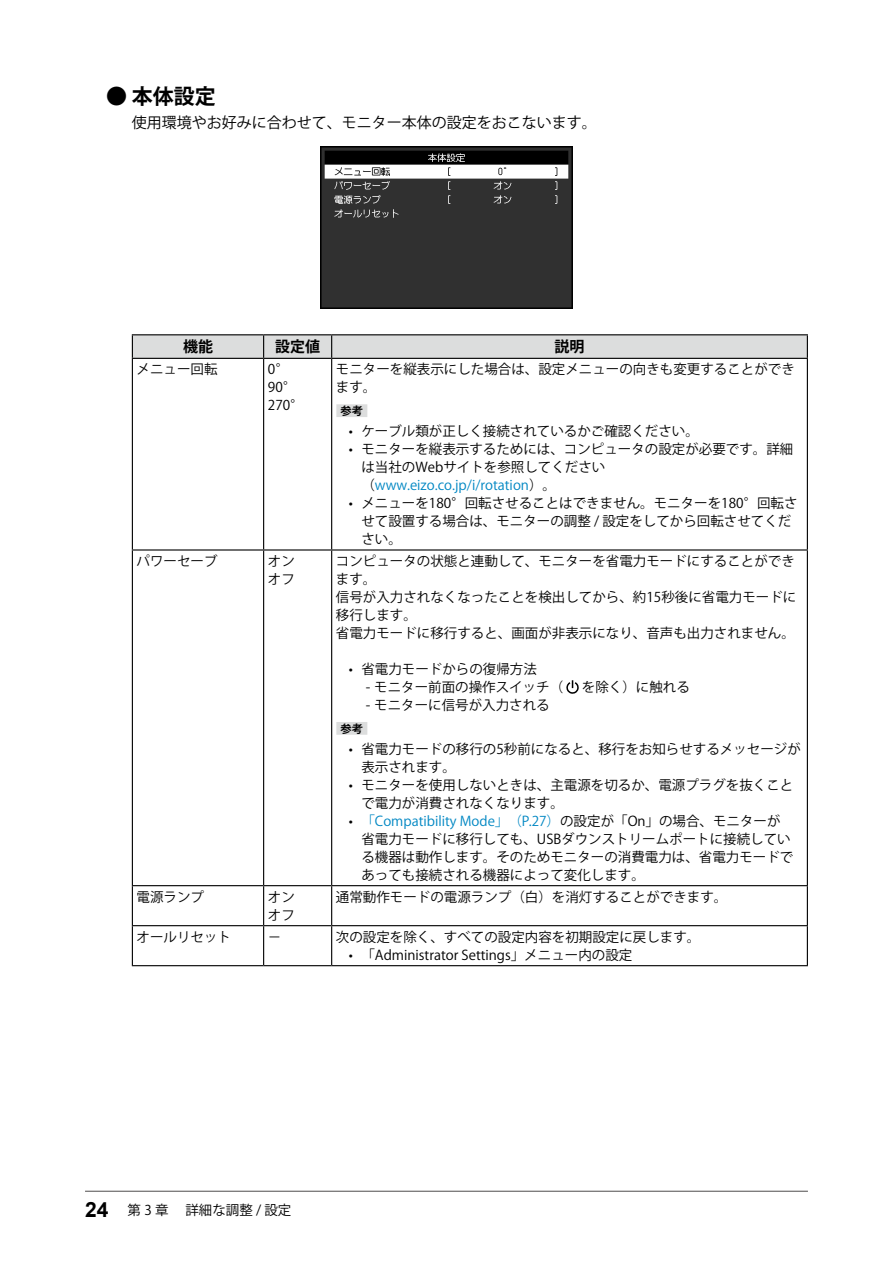
<style>
.page{position:relative;width:893px;height:1263px;background:#fff}
.page>*{position:absolute;margin:0;border:0;box-sizing:border-box;transform-origin:0 0}
.t1{font:700 21px "Koz Go Pro";color:#000}
.t2{font:15px "Koz Go Pro";color:#000}
.t3{font:700 15px "Koz Go Pro";color:#000}
.t4{font:13.5px/18px "Koz Go Pro";color:#000}
.t5{font:700 11.25px "Koz Go Pro";color:#000}
.s1{color:#0087c3}
.s2{font-family:"Arial";font-weight:700;font-size:21px}
</style>
<div class="page">
<img style="left:321px;top:146px;width:251px;height:163px">
<hr style="left:132px;top:334px;width:132px;height:1px;background:#000">
<hr style="left:264px;top:334px;width:68px;height:1px;background:#000">
<hr style="left:332px;top:334px;width:476px;height:1px;background:#000">
<svg style="left:132px;top:335px;width:676px;height:23px;background:#d4d5d5"></svg>
<hr style="left:132px;top:358px;width:132px;height:1px;background:#000">
<hr style="left:132px;top:359px;width:1px;height:190px;background:#000">
<hr style="left:264px;top:358px;width:68px;height:1px;background:#000">
<hr style="left:263px;top:359px;width:1px;height:190px;background:#000">
<hr style="left:332px;top:358px;width:476px;height:1px;background:#000">
<hr style="left:331px;top:359px;width:1px;height:190px;background:#000">
<hr style="left:807px;top:359px;width:1px;height:190px;background:#000">
<hr style="left:132px;top:549px;width:132px;height:1px;background:#000">
<hr style="left:132px;top:550px;width:1px;height:335px;background:#000">
<hr style="left:264px;top:549px;width:68px;height:1px;background:#000">
<hr style="left:263px;top:550px;width:1px;height:335px;background:#000">
<hr style="left:332px;top:549px;width:476px;height:1px;background:#000">
<hr style="left:331px;top:550px;width:1px;height:335px;background:#000">
<hr style="left:807px;top:550px;width:1px;height:335px;background:#000">
<hr style="left:132px;top:885px;width:132px;height:1px;background:#000">
<hr style="left:132px;top:886px;width:1px;height:39px;background:#000">
<hr style="left:264px;top:885px;width:68px;height:1px;background:#000">
<hr style="left:263px;top:886px;width:1px;height:39px;background:#000">
<hr style="left:332px;top:885px;width:476px;height:1px;background:#000">
<hr style="left:331px;top:886px;width:1px;height:39px;background:#000">
<hr style="left:807px;top:886px;width:1px;height:39px;background:#000">
<hr style="left:132px;top:925px;width:132px;height:1px;background:#000">
<hr style="left:132px;top:926px;width:1px;height:39px;background:#000">
<hr style="left:264px;top:925px;width:68px;height:1px;background:#000">
<hr style="left:263px;top:926px;width:1px;height:39px;background:#000">
<hr style="left:332px;top:925px;width:476px;height:1px;background:#000">
<hr style="left:331px;top:926px;width:1px;height:39px;background:#000">
<hr style="left:807px;top:926px;width:1px;height:39px;background:#000">
<hr style="left:132px;top:965px;width:132px;height:1px;background:#000">
<hr style="left:264px;top:965px;width:68px;height:1px;background:#000">
<hr style="left:332px;top:965px;width:476px;height:1px;background:#000">
<div style="left:336px;top:404px;width:31px;height:13px;background:#dcdddd"></div>
<div style="left:336px;top:722px;width:31px;height:13px;background:#dcdddd"></div>
<svg style="left:566px;top:680px;width:13px;height:14px"></svg>
<hr style="left:85px;top:1191px;width:723px;height:1px;background:#595757">
<h1 class="t1" style="left:106px;top:82px;width:111px">● 本体設定</h1>
<p class="t2" style="left:132px;top:113px;width:466px">使用環境やお好みに合わせて、モニター本体の設定をおこないます。</p>
<p class="t3" style="left:183px;top:337px;width:32px">機能</p>
<p class="t3" style="left:275px;top:337px;width:46px">設定値</p>
<p class="t3" style="left:554px;top:337px;width:31px">説明</p>
<p class="t4" style="left:137px;top:361px;width:83px">メニュー回転</p>
<p class="t4" style="left:268px;top:361px;width:37px">0°<br>90°<br>270°</p>
<p class="t4" style="left:336px;top:361px;width:461px">モニターを縦表示にした場合は、設定メニューの向きも変更することができます。</p>
<p class="t5" style="left:341px;top:403px;width:24px">参考</p>
<p class="t4" style="left:349px;top:422px;width:352px">• ケーブル類が正しく接続されているかご確認ください。</p>
<p class="t4" style="left:361px;top:440px;width:433px;text-indent:-13px">• モニターを縦表示するためには、コンピュータの設定が必要です。詳細は当社のWebサイトを参照してください<br>（<span class="s1">www.eizo.co.jp/i/rotation</span>）。</p>
<p class="t4" style="left:361px;top:494px;width:438px;text-indent:-13px">• メニューを180°回転させることはできません。モニターを180°回転させて設置する場合は、モニターの調整 / 設定をしてから回転させてください。</p>
<p class="t4" style="left:137px;top:552px;width:82px">パワーセーブ</p>
<p class="t4" style="left:268px;top:552px;width:28px">オンオフ</p>
<p class="t4" style="left:336px;top:552px;width:462px">コンピュータの状態と連動して、モニターを省電力モードにすることができます。<br>信号が入力されなくなったことを検出してから、約15秒後に省電力モードに移行します。<br>省電力モードに移行すると、画面が非表示になり、音声も出力されません。</p>
<p class="t4" style="left:349px;top:660px;width:190px">• 省電力モードからの復帰方法</p>
<p class="t4" style="left:366px;top:678px;width:199px">- モニター前面の操作スイッチ（</p>
<p class="t4" style="left:582px;top:678px;width:109px">を除く）に触れる</p>
<p class="t4" style="left:366px;top:696px;width:186px">- モニターに信号が入力される</p>
<p class="t5" style="left:341px;top:721px;width:24px">参考</p>
<p class="t4" style="left:361px;top:740px;width:441px;text-indent:-13px">• 省電力モードの移行の5秒前になると、移行をお知らせするメッセージが表示されます。</p>
<p class="t4" style="left:361px;top:776px;width:433px;text-indent:-13px">• モニターを使用しないときは、主電源を切るか、電源プラグを抜くことで電力が消費されなくなります。</p>
<p class="t4" style="left:361px;top:812px;width:433px;text-indent:-13px">• <span class="s1">「Compatibility Mode」（P.27）</span>の設定が「On」の場合、モニターが省電力モードに移行しても、USBダウンストリームポートに接続している機器は動作します。そのためモニターの消費電力は、省電力モードであっても接続される機器によって変化します。</p>
<p class="t4" style="left:137px;top:888px;width:69px">電源ランプ</p>
<p class="t4" style="left:268px;top:888px;width:28px">オンオフ</p>
<p class="t4" style="left:336px;top:888px;width:393px">通常動作モードの電源ランプ（白）を消灯することができます。</p>
<p class="t4" style="left:137px;top:928px;width:96px">オールリセット</p>
<p class="t4" style="left:268px;top:928px;width:15px">－</p>
<p class="t4" style="left:336px;top:928px;width:366px">次の設定を除く、すべての設定内容を初期設定に戻します。</p>
<p class="t4" style="left:349px;top:946px;width:285px">• 「Administrator Settings」メニュー内の設定</p>
<p class="t4" style="left:85px;top:1202px;width:208px"><span class="s2">24</span> 第 3 章　詳細な調整 / 設定</p>
</div>
